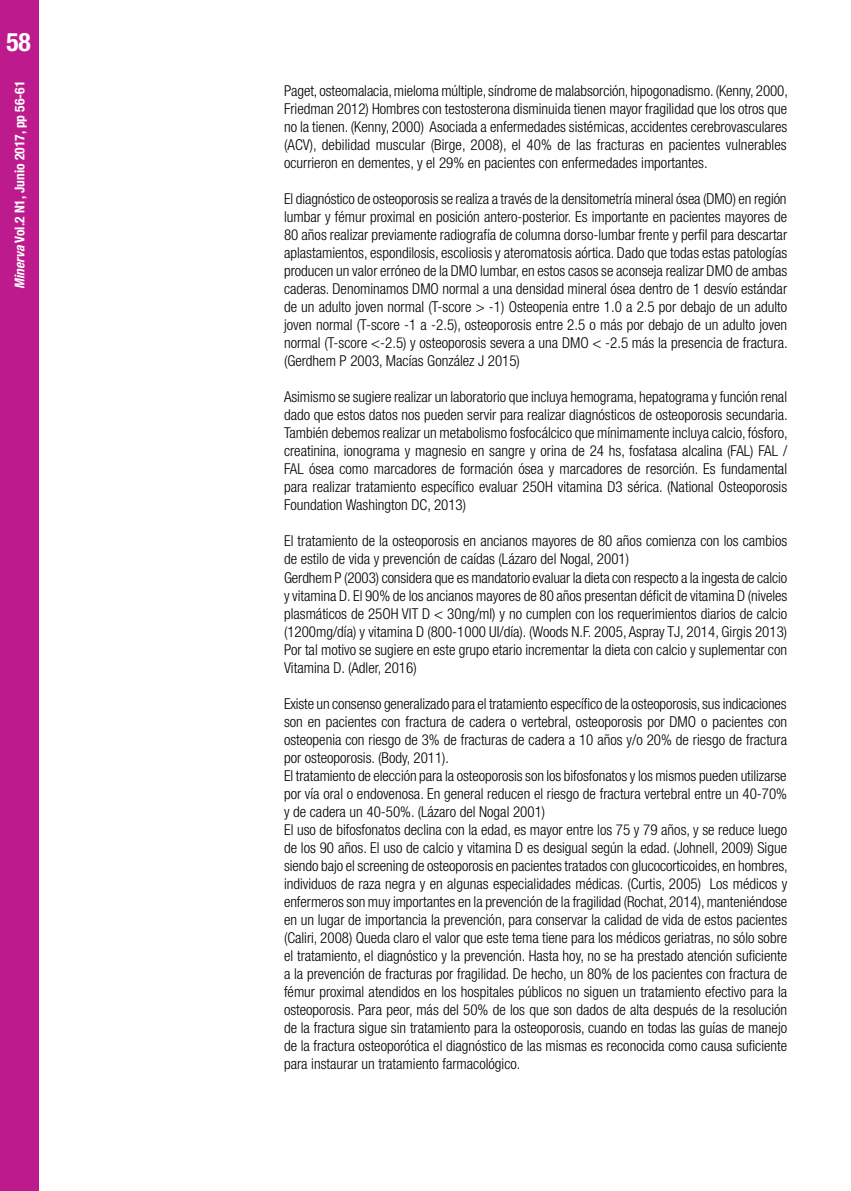
<style>
.page{position:relative;width:851px;height:1191px;background:#fff}
.page>*{position:absolute;margin:0;border:0;box-sizing:border-box;transform-origin:0 0}
.t1{font:700 condensed 25.5px "Helvetica Neue LT Std";color:#fff}
.t2{font:300 condensed 15px/18px "Helvetica Neue LT Std";color:#000;text-align:justify}
.t3{font:700 condensed 13.5px "Helvetica Neue LT Std";color:#fff}
.s1{font-style:italic}
</style>
<div class="page">
<div style="left:0;top:0;width:38px;height:1191px;background:#bd1a8d"></div>
<h1 class="t1" style="left:6px;top:27px;width:26px">58</h1>
<p class="t3" style="left:12px;top:289px;width:210px;rotate:-90deg"><span class="s1">Minerva</span> Vol.2 N1, Junio 2017, pp 56-61</p>
<p class="t2" style="left:284px;top:82px;width:505px">Paget, osteomalacia, mieloma múltiple, síndrome de malabsorción, hipogonadismo. (Kenny, 2000, Friedman 2012) Hombres con testosterona disminuida tienen mayor fragilidad que los otros que no la tienen. (Kenny, 2000) Asociada a enfermedades sistémicas, accidentes cerebrovasculares (ACV), debilidad muscular (Birge, 2008), el 40% de las fracturas en pacientes vulnerables ocurrieron en dementes, y el 29% en pacientes con enfermedades importantes.</p>
<p class="t2" style="left:284px;top:190px;width:505px">El diagnóstico de osteoporosis se realiza a través de la densitometría mineral ósea (DMO) en región lumbar y fémur proximal en posición antero-posterior. Es importante en pacientes mayores de 80 años realizar previamente radiografía de columna dorso-lumbar frente y perfil para descartar aplastamientos, espondilosis, escoliosis y ateromatosis aórtica. Dado que todas estas patologías producen un valor erróneo de la DMO lumbar, en estos casos se aconseja realizar DMO de ambas caderas. Denominamos DMO normal a una densidad mineral ósea dentro de 1 desvío estándar de un adulto joven normal (T-score &gt; -1) Osteopenia entre 1.0 a 2.5 por debajo de un adulto joven normal (T-score -1 a -2.5), osteoporosis entre 2.5 o más por debajo de un adulto joven normal (T-score &lt;-2.5) y osteoporosis severa a una DMO &lt; -2.5 más la presencia de fractura. (Gerdhem P 2003, Macías González J 2015)</p>
<p class="t2" style="left:284px;top:388px;width:505px">Asimismo se sugiere realizar un laboratorio que incluya hemograma, hepatograma y función renal dado que estos datos nos pueden servir para realizar diagnósticos de osteoporosis secundaria.<br>También debemos realizar un metabolismo fosfocálcico que mínimamente incluya calcio, fósforo, creatinina, ionograma y magnesio en sangre y orina de 24 hs, fosfatasa alcalina (FAL) FAL / FAL ósea como marcadores de formación ósea y marcadores de resorción. Es fundamental para realizar tratamiento específico evaluar 25OH vitamina D3 sérica. (National Osteoporosis Foundation Washington DC, 2013)</p>
<p class="t2" style="left:284px;top:532px;width:505px;text-align:left">El tratamiento de la osteoporosis en ancianos mayores de 80 años comienza con los cambios de estilo de vida y prevención de caídas (Lázaro del Nogal, 2001)<br>Gerdhem P (2003) considera que es mandatorio evaluar la dieta con respecto a la ingesta de calcio y vitamina D. El 90% de los ancianos mayores de 80 años presentan déficit de vitamina D (niveles plasmáticos de 25OH VIT D &lt; 30ng/ml) y no cumplen con los requerimientos diarios de calcio (1200mg/día) y vitamina D (800-1000 UI/día). (Woods N.F. 2005, Aspray TJ, 2014, Girgis 2013)<br>Por tal motivo se sugiere en este grupo etario incrementar la dieta con calcio y suplementar con Vitamina D. (Adler, 2016)</p>
<p class="t2" style="left:284px;top:694px;width:505px;text-align:left">Existe un consenso generalizado para el tratamiento específico de la osteoporosis, sus indicaciones son en pacientes con fractura de cadera o vertebral, osteoporosis por DMO o pacientes con osteopenia con riesgo de 3% de fracturas de cadera a 10 años y/o 20% de riesgo de fractura por osteoporosis. (Body, 2011).<br>El tratamiento de elección para la osteoporosis son los bifosfonatos y los mismos pueden utilizarse por vía oral o endovenosa. En general reducen el riesgo de fractura vertebral entre un 40-70% y de cadera un 40-50%. (Lázaro del Nogal 2001)<br>El uso de bifosfonatos declina con la edad, es mayor entre los 75 y 79 años, y se reduce luego de los 90 años. El uso de calcio y vitamina D es desigual según la edad. (Johnell, 2009) Sigue siendo bajo el screening de osteoporosis en pacientes tratados con glucocorticoides, en hombres, individuos de raza negra y en algunas especialidades médicas. (Curtis, 2005) Los médicos y enfermeros son muy importantes en la prevención de la fragilidad (Rochat, 2014), manteniéndose en un lugar de importancia la prevención, para conservar la calidad de vida de estos pacientes (Caliri, 2008) Queda claro el valor que este tema tiene para los médicos geriatras, no sólo sobre el tratamiento, el diagnóstico y la prevención. Hasta hoy, no se ha prestado atención suficiente a la prevención de fracturas por fragilidad. De hecho, un 80% de los pacientes con fractura de fémur proximal atendidos en los hospitales públicos no siguen un tratamiento efectivo para la osteoporosis. Para peor, más del 50% de los que son dados de alta después de la resolución de la fractura sigue sin tratamiento para la osteoporosis, cuando en todas las guías de manejo de la fractura osteoporótica el diagnóstico de las mismas es reconocida como causa suficiente para instaurar un tratamiento farmacológico.</p>
</div>
